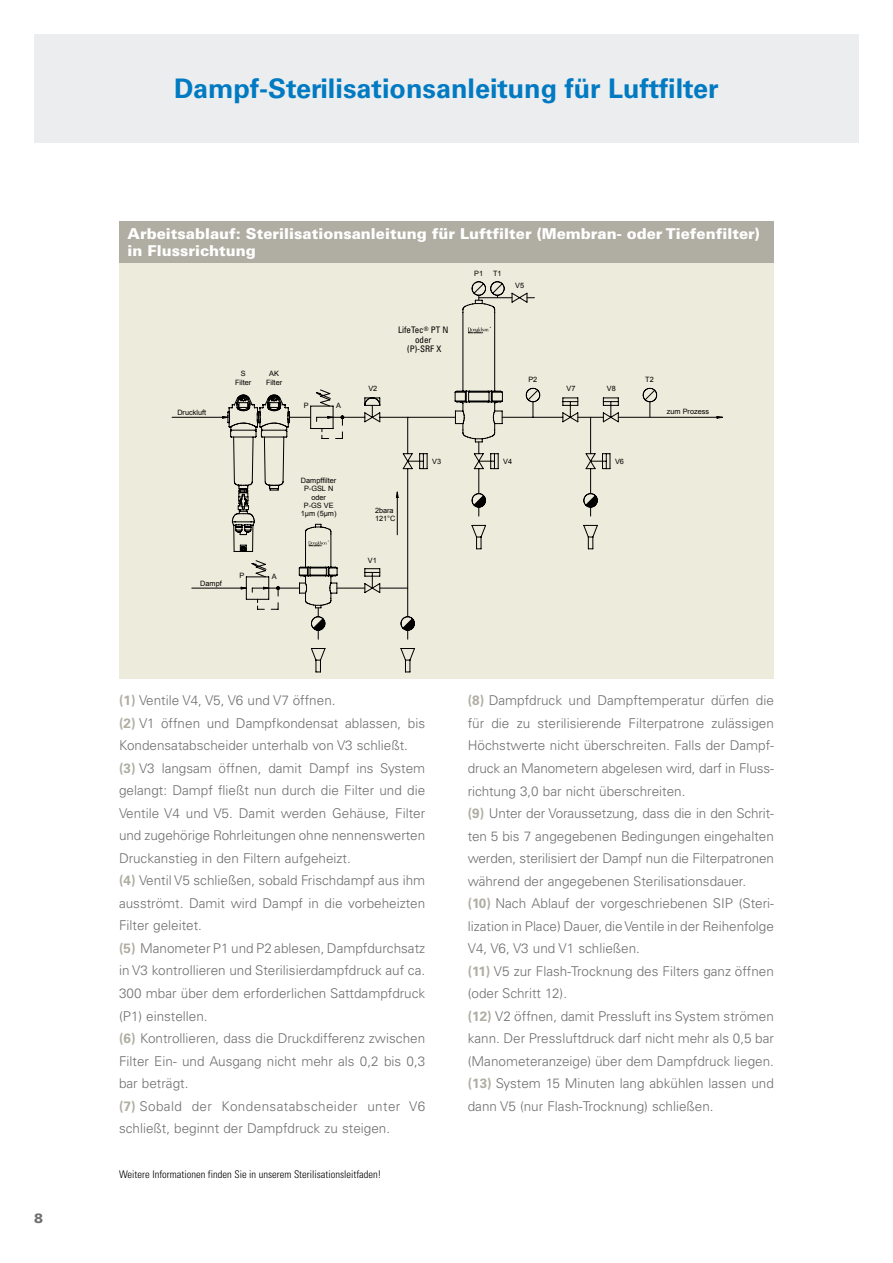
<style>
.page{position:relative;width:893px;height:1263px;background:#fff}
.page>*{position:absolute;margin:0;border:0;box-sizing:border-box;transform-origin:0 0}
.t1{font:700 27px "Univers LT Pro 65";color:#007ac2}
.t2{font:900 15px/17.2px "Univers LT Pro 75";color:#fff}
.t3{font:300 13.5px/22.5px "Univers LT Pro 45";color:#706f6f}
.t4{font:900 13.5px "Univers LT Pro 75";color:#706f6f}
.t5{font:300 condensed 10.5px "Univers LT Std";color:#000}
.t6{font:condensed 9px/9.8px "Univers LT Pro";color:#000;text-align:center}
.t7{font:7.35px/8.2px "Arial";color:#000;text-align:center}
.s1{font-family:"Univers LT Pro 65";font-weight:700;color:#b0aea3}
</style>
<div class="page">
<div style="left:34px;top:34px;width:825px;height:108px;background:#ebedee"></div>
<div style="left:119px;top:221px;width:655px;height:43px;background:#b0aea3"></div>
<div style="left:119px;top:264px;width:655px;height:415px;background:#edebdb"></div>
<svg style="left:716px;top:416px;width:7px;height:3px"></svg>
<hr style="left:192px;top:588px;width:54px;height:1px;background:#000">
<svg style="left:642px;top:387px;width:15px;height:30px"></svg>
<hr style="left:172px;top:417px;width:56px;height:1px;background:#000">
<svg style="left:222px;top:281px;width:397px;height:392px"></svg>
<div style="left:378px;top:306px;width:82px;height:56px;background:#edebdb"></div>
<p class="t4" style="left:34px;top:1209px;width:11px">8</p>
<h1 class="t1" style="left:174px;top:72px;width:546px">Dampf-Sterilisationsanleitung für Luftfilter</h1>
<p class="t2" style="left:128px;top:225px;width:634px">Arbeitsablauf: Sterilisationsanleitung für Luftfilter (Membran- oder Tiefenfilter) in Flussrichtung</p>
<p class="t7" style="left:177px;top:408px;width:30px">Druckluft</p>
<p class="t7" style="left:235px;top:370px;width:18px">S<br>Filter</p>
<p class="t7" style="left:266px;top:370px;width:18px">AK<br>Filter</p>
<p class="t7" style="left:304px;top:401px;width:6px">P</p>
<p class="t7" style="left:336px;top:401px;width:6px">A</p>
<p class="t7" style="left:200px;top:579px;width:23px">Dampf</p>
<p class="t7" style="left:240px;top:572px;width:6px">P</p>
<p class="t7" style="left:272px;top:572px;width:6px">A</p>
<p class="t7" style="left:301px;top:476px;width:37px">Dampffilter<br>P-GSL N oder<br>P-GS VE<br>1µm (5µm)</p>
<p class="t7" style="left:368px;top:384px;width:10px">V2</p>
<p class="t6" style="left:398px;top:325px;width:52px">LifeTec<sup>®</sup> PT N oder<br>(P)-SRF X</p>
<p class="t7" style="left:410px;top:329px;width:46px">Membranfilter<br>P-PF-PT oder</p>
<p class="t7" style="left:474px;top:269px;width:10px">P1</p>
<p class="t7" style="left:493px;top:270px;width:10px">T1</p>
<p class="t7" style="left:515px;top:281px;width:10px">V5</p>
<p class="t7" style="left:528px;top:376px;width:10px">P2</p>
<p class="t7" style="left:375px;top:506px;width:22px;text-align:left">2bara<br>121°C</p>
<p class="t7" style="left:368px;top:556px;width:10px">V1</p>
<p class="t7" style="left:432px;top:457px;width:10px">V3</p>
<p class="t7" style="left:503px;top:457px;width:10px">V4</p>
<p class="t7" style="left:566px;top:384px;width:10px">V7</p>
<p class="t7" style="left:607px;top:384px;width:10px">V8</p>
<p class="t7" style="left:615px;top:457px;width:10px">V6</p>
<p class="t7" style="left:645px;top:376px;width:10px">T2</p>
<p class="t7" style="left:667px;top:407px;width:44px">zum Prozess</p>
<p class="t3" style="left:119px;top:689px;width:308px"><span class="s1">(1)</span> Ventile V4, V5, V6 und V7 öffnen.<br><span class="s1">(2)</span> V1 öffnen und Dampfkondensat ablassen, bis Kondensatabscheider unterhalb von V3 schließt. <span class="s1">(3)</span> V3 langsam öffnen, damit Dampf ins System gelangt: Dampf fließt nun durch die Filter und die Ventile V4 und V5. Damit werden Gehäuse, Filter und zugehörige Rohrleitungen ohne nennenswerten Druckanstieg in den Filtern aufgeheizt.<br><span class="s1">(4)</span> Ventil V5 schließen, sobald Frischdampf aus ihm ausströmt. Damit wird Dampf in die vorbeheizten Filter geleitet.<br><span class="s1">(5)</span> Manometer P1 und P2 ablesen, Dampfdurchsatz in V3 kontrollieren und Sterilisierdampfdruck auf ca.<br>300 mbar über dem erforderlichen Sattdampfdruck (P1) einstellen.<br><span class="s1">(6)</span> Kontrollieren, dass die Druckdifferenz zwischen Filter Ein- und Ausgang nicht mehr als 0,2 bis 0,3 bar beträgt.<br><span class="s1">(7)</span> Sobald der Kondensatabscheider unter V6 schließt, beginnt der Dampfdruck zu steigen.</p>
<p class="t3" style="left:468px;top:689px;width:308px"><span class="s1">(8)</span> Dampfdruck und Dampftemperatur dürfen die für die zu sterilisierende Filterpatrone zulässigen Höchstwerte nicht überschreiten. Falls der Dampf&shy;druck an Manometern abgelesen wird, darf in Fluss&shy;richtung 3,0 bar nicht überschreiten.<br><span class="s1">(9)</span> Unter der Voraussetzung, dass die in den Schrit&shy;ten 5 bis 7 angegebenen Bedingungen eingehalten werden, sterilisiert der Dampf nun die Filterpatronen während der angegebenen Sterilisationsdauer.<br><span class="s1">(10)</span> Nach Ablauf der vorgeschriebenen SIP (Steri&shy;lization in Place) Dauer, die Ventile in der Reihenfolge V4, V6, V3 und V1 schließen.<br><span class="s1">(11)</span> V5 zur Flash-Trocknung des Filters ganz öffnen (oder Schritt 12).<br><span class="s1">(12)</span> V2 öffnen, damit Pressluft ins System strömen kann. Der Pressluftdruck darf nicht mehr als 0,5 bar (Manometeranzeige) über dem Dampfdruck liegen. <span class="s1">(13)</span> System 15 Minuten lang abkühlen lassen und dann V5 (nur Flash-Trocknung) schließen.</p>
<p class="t5" style="left:119px;top:1168px;width:264px">Weitere Informationen finden Sie in unserem Sterilisationsleitfaden!</p>
</div>
